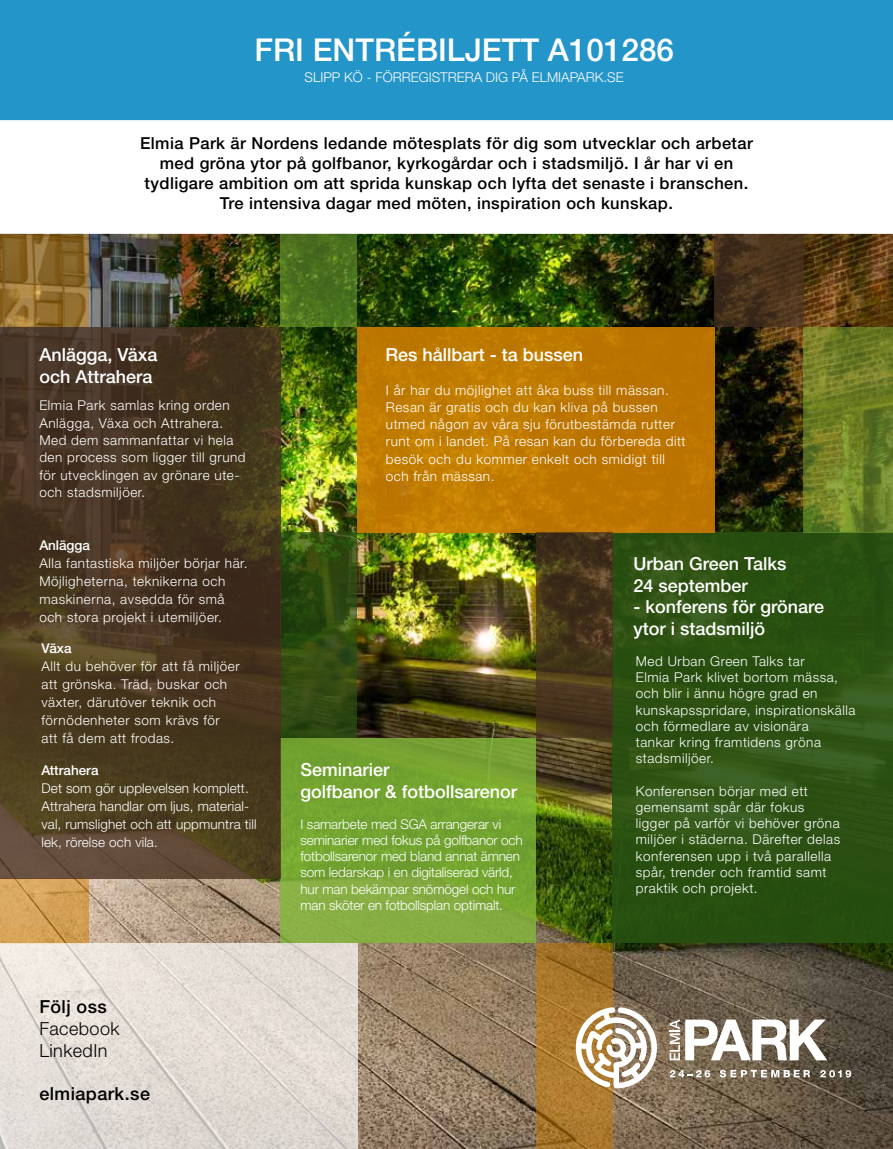
<style>
.page{position:relative;width:893px;height:1149px;background:#fff}
.page>*{position:absolute;margin:0;border:0;box-sizing:border-box;transform-origin:0 0}
.t1{font:500 31.5px "Helvetica Neue LT Std";color:#fff}
.t2{font:500 18px/21.6px "Helvetica Neue LT Std";color:#fff}
.t3{font:500 18px "Helvetica Neue LT Std";letter-spacing:.025em;color:#000}
.t4{font:300 18px/21.6px "Helvetica Neue LT Std";letter-spacing:.025em;color:#000}
.t5{font:500 16.5px/19.8px "Helvetica Neue LT Std";letter-spacing:.025em;color:#000;text-align:center}
.t6{font:300 13.5px/16.2px "Helvetica Neue LT Std";letter-spacing:.04em;color:#fff}
.t7{font:300 13.5px/16.2px "Helvetica Neue LT Std";letter-spacing:-.01em;color:#fff}
.t8{font:300 13.5px/18px "Helvetica Neue LT Std";letter-spacing:.01em;color:#fff}
.t9{font:300 13.5px "Helvetica Neue LT Std";color:#fff}
.t10{font:500 13.5px "Helvetica Neue LT Std";color:#fff}
</style>
<div class="page">
<img style="left:89px;top:233px;width:804px;height:915px">
<div style="left:612px;top:532px;width:281px;height:410px;background:#285111"></div>
<div style="left:357px;top:326px;width:357px;height:206px;background:linear-gradient(to right,#c37f02,#bb7301)"></div>
<svg style="left:280px;top:532px;width:77px;height:206px;background:#314b11"></svg>
<svg style="left:0;top:878px;width:89px;height:64px;background:#d2a058"></svg>
<svg style="left:536px;top:942px;width:76px;height:206px;background:#a7762b"></svg>
<svg style="left:536px;top:532px;width:76px;height:206px;background:#46351b"></svg>
<svg style="left:714px;top:233px;width:90px;height:93px;background:#4a341e"></svg>
<svg style="left:804px;top:326px;width:89px;height:206px;background:#6e7e26"></svg>
<svg style="left:280px;top:233px;width:77px;height:93px;background:#4e7321"></svg>
<svg style="left:0;top:233px;width:89px;height:93px;background:#906c2e"></svg>
<svg style="left:280px;top:738px;width:256px;height:204px;background:#79a635"></svg>
<svg style="left:0;top:942px;width:357px;height:206px;background:#e2dcd5"></svg>
<svg style="left:670px;top:1019px;width:157px;height:40px"></svg>
<svg style="left:576px;top:1007px;width:82px;height:80px"></svg>
<svg style="left:670px;top:1069px;width:40px;height:8px"></svg>
<svg style="left:720px;top:1069px;width:90px;height:8px"></svg>
<svg style="left:820px;top:1069px;width:31px;height:8px"></svg>
<div style="left:0;top:0;width:893px;height:121px;background:#2395c9"></div>
<svg style="left:0;top:326px;width:280px;height:552px;background:#493821"></svg>
<div style="left:0;top:120px;width:893px;height:113px;background:#fff"></div>
<h1 class="t1" style="left:254px;top:31px;width:421px">FRI ENTRÉBILJETT A101286</h1>
<p class="t9" style="left:305px;top:69px;width:321px">SLIPP KÖ - FÖRREGISTRERA DIG PÅ ELMIAPARK.SE</p>
<p class="t5" style="left:140px;top:133px;width:614px">Elmia Park är Nordens ledande mötesplats för dig som utvecklar och arbetar med gröna ytor på golfbanor, kyrkogårdar och i stadsmiljö. I år har vi en tydligare ambition om att sprida kunskap och lyfta det senaste i branschen.<br>Tre intensiva dagar med möten, inspiration och kunskap.</p>
<h2 class="t2" style="left:39px;top:344px;width:120px">Anlägga, Växa och Attrahera</h2>
<p class="t6" style="left:39px;top:396px;width:208px;line-height:17.2px">Elmia Park samlas kring orden<br>Anlägga, Växa och Attrahera.<br>Med dem sammanfattar vi hela den process som ligger till grund för utvecklingen av grönare ute&shy;och stadsmiljöer.</p>
<p class="t10" style="left:39px;top:536px;width:52px">Anlägga</p>
<p class="t6" style="left:39px;top:553px;width:210px;line-height:18px">Alla fantastiska miljöer börjar här.<br>Möjligheterna, teknikerna och maskinerna, avsedda för små och stora projekt i utemiljöer.</p>
<p class="t10" style="left:41px;top:640px;width:32px">Växa</p>
<p class="t6" style="left:41px;top:657px;width:200px;line-height:18px">Allt du behöver för att få miljöer att grönska. Träd, buskar och växter, därutöver teknik och förnödenheter som krävs för<br>att få dem att frodas.</p>
<p class="t10" style="left:41px;top:762px;width:59px">Attrahera</p>
<p class="t8" style="left:41px;top:778px;width:217px">Det som gör upplevelsen komplett.<br>Attrahera handlar om ljus, material&shy;val, rumslighet och att uppmuntra till lek, rörelse och vila.</p>
<h2 class="t3" style="left:39px;top:995px;width:69px">Följ oss</h2>
<h2 class="t4" style="left:39px;top:1016px;width:82px">Facebook<br>LinkedIn</h2>
<h2 class="t3" style="left:39px;top:1082px;width:112px">elmiapark.se</h2>
<h2 class="t2" style="left:385px;top:344px;width:199px">Res hållbart - ta bussen</h2>
<p class="t6" style="left:386px;top:381px;width:301px;line-height:17.2px">I år har du möjlighet att åka buss till mässan.<br>Resan är gratis och du kan kliva på bussen utmed någon av våra sju förutbestämda rutter runt om i landet. På resan kan du förbereda ditt besök och du kommer enkelt och smidigt till och från mässan.</p>
<h2 class="t2" style="left:300px;top:758px;width:218px">Seminarier<br>golfbanor &amp; fotbollsarenor</h2>
<p class="t7" style="left:300px;top:815px;width:224px">I samarbete med SGA arrangerar vi seminarier med fokus på golfbanor och fotbollsarenor med bland annat ämnen som ledarskap i en digitaliserad värld, hur man bekämpar snömögel och hur man sköter en fotbollsplan optimalt.</p>
<h2 class="t2" style="left:634px;top:552px;width:154px">Urban Green Talks<br>24 september</h2>
<h2 class="t2" style="left:634px;top:595px;width:192px">- konferens för grönare ytor i stadsmiljö</h2>
<p class="t6" style="left:636px;top:652px;width:221px">Med Urban Green Talks tar<br>Elmia Park klivet bortom mässa, och blir i ännu högre grad en kunskapsspridare, inspirationskälla och förmedlare av visionära<br>tankar kring framtidens gröna stadsmiljöer.</p>
<p class="t6" style="left:636px;top:782px;width:206px">Konferensen börjar med ett gemensamt spår där fokus ligger på varför vi behöver gröna miljöer i städerna. Därefter delas konferensen upp i två parallella spår, trender och framtid samt praktik och projekt.</p>
</div>
